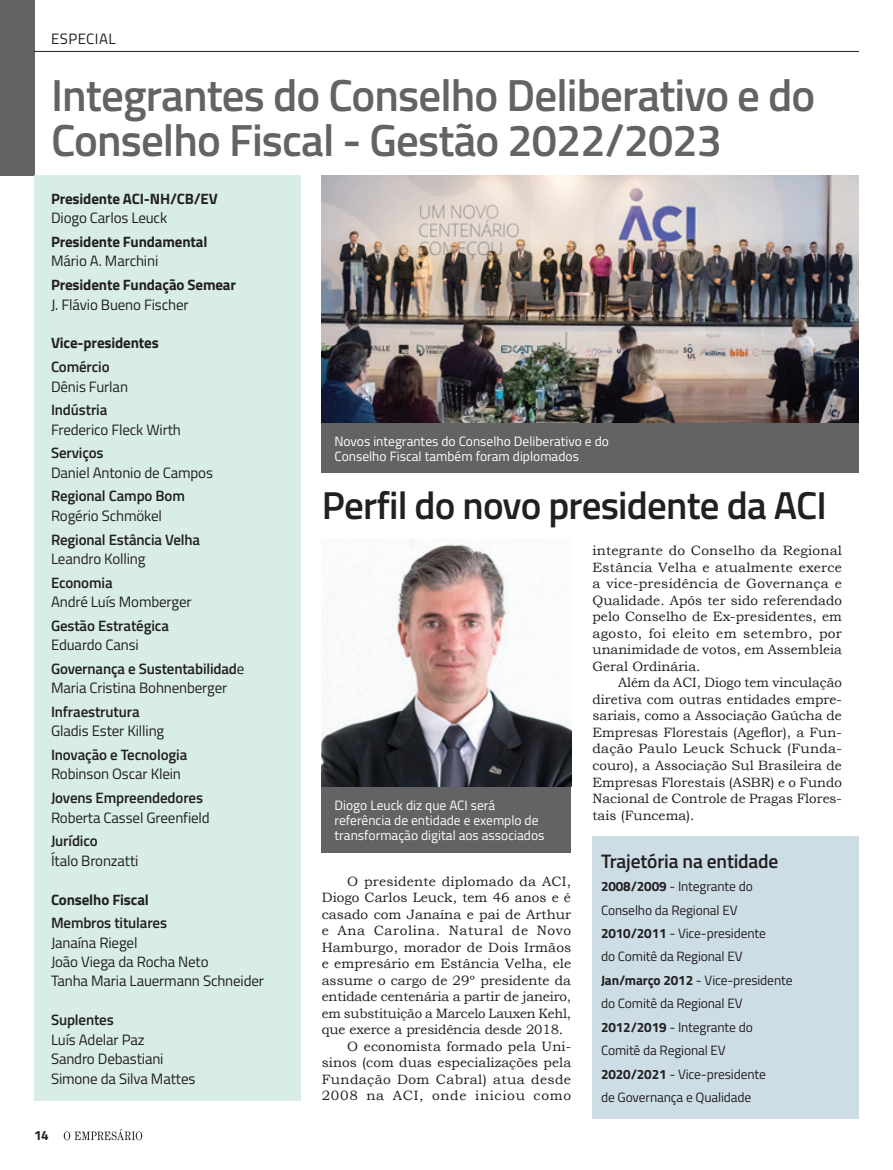
<style>
.page{position:relative;width:893px;height:1170px;background:#fff}
.page>*{position:absolute;margin:0;border:0;box-sizing:border-box;transform-origin:0 0}
.t1{font:600 45px/45px "Titillium";letter-spacing:-.02em;color:#636366}
.t2{font:600 39px "Titillium";letter-spacing:-.02em;color:#231f20}
.t3{font:600 19.5px "Titillium";letter-spacing:-.01em;color:#231f20}
.t4{font:15px/19.4px "Titillium";letter-spacing:-.01em;color:#231f20}
.t5{font:600 15px/23.7px "Titillium";letter-spacing:-.01em;color:#231f20}
.t6{font:700 15px "Titillium";letter-spacing:-.01em;color:#231f20}
.t7{font:15px "Titillium";letter-spacing:.03em;color:#231f20}
.t8{font:13.5px/16.5px "Bookman Old Style";color:#231f20;text-align:justify}
.t9{font:13.5px/23.4px "Titillium";letter-spacing:-.01em;color:#231f20}
.t10{font:13.5px/15px "Titillium";color:#fff}
.t11{font:13.5px "Bookman Old Style";letter-spacing:.025em;color:#231f20}
.t12{font:13.5px "Bookman Old Style";letter-spacing:.045em;color:#231f20}
.t13{font:13.5px "Bookman Old Style";letter-spacing:.05em;color:#231f20}
.t14{font:700 13.5px "Titillium";color:#231f20}
.s1{font-weight:400}
.s2{font-weight:700}
</style>
<div class="page">
<div style="left:0;top:0;width:34px;height:176px;background:#636366"></div>
<img style="left:322px;top:176px;width:537px;height:247px">
<div style="left:322px;top:423px;width:537px;height:50px;background:#636366"></div>
<div style="left:322px;top:786px;width:249px;height:66px;background:#636366"></div>
<div style="left:34px;top:176px;width:266px;height:924px;background:#d7ede6"></div>
<div style="left:592px;top:836px;width:267px;height:282px;background:#cddde6"></div>
<img style="left:322px;top:539px;width:249px;height:247px">
<hr style="left:34px;top:51px;width:825px;height:1px;background:#231f20">
<svg style="left:64px;top:1129px;width:78px;height:11px"></svg>
<p class="t7" style="left:51px;top:28px;width:66px">ESPECIAL</p>
<h1 class="t1" style="left:51px;top:70px;width:766px">Integrantes do Conselho Deliberativo e do<br>Conselho Fiscal - Gestão 2022/2023</h1>
<p class="t6" style="left:51px;top:187px;width:168px">Presidente ACI-NH/CB/EV</p>
<p class="t4" style="left:51px;top:208px;width:118px">Diogo Carlos Leuck</p>
<p class="t6" style="left:51px;top:230px;width:158px">Presidente Fundamental</p>
<p class="t4" style="left:51px;top:251px;width:109px">Mário A. Marchini</p>
<p class="t6" style="left:51px;top:273px;width:187px">Presidente Fundação Semear</p>
<p class="t4" style="left:51px;top:294px;width:139px">J. Flávio Bueno Fischer</p>
<p class="t6" style="left:51px;top:331px;width:109px">Vice-presidentes</p>
<p class="t5" style="left:51px;top:354px;width:60px">Comércio</p>
<p class="t4" style="left:51px;top:376px;width:79px">Dênis Furlan</p>
<p class="t5" style="left:51px;top:397px;width:58px">Indústria</p>
<p class="t4" style="left:51px;top:419px;width:131px">Frederico Fleck Wirth</p>
<p class="t5" style="left:51px;top:440px;width:54px">Serviços</p>
<p class="t4" style="left:51px;top:462px;width:163px">Daniel Antonio de Campos</p>
<p class="t5" style="left:51px;top:483px;width:135px">Regional Campo Bom</p>
<p class="t4" style="left:51px;top:505px;width:112px">Rogério Schmökel</p>
<p class="t5" style="left:51px;top:526px;width:151px">Regional Estância Velha</p>
<p class="t4" style="left:51px;top:548px;width:96px">Leandro Kolling</p>
<p class="t5" style="left:51px;top:569px;width:63px">Economia</p>
<p class="t4" style="left:51px;top:591px;width:142px">André Luís Momberger</p>
<p class="t5" style="left:51px;top:612px;width:119px">Gestão Estratégica</p>
<p class="t5" style="left:51px;top:632px;width:195px"><span class="s1">Eduardo Cansi<br></span>Governança e Sustentabilidad<span class="s1">e</span></p>
<p class="t4" style="left:51px;top:677px;width:178px">Maria Cristina Bohnenberger</p>
<p class="t5" style="left:51px;top:699px;width:90px">Infraestrutura</p>
<p class="t4" style="left:51px;top:720px;width:115px">Gladis Ester Killing</p>
<p class="t5" style="left:51px;top:742px;width:138px">Inovação e Tecnologia</p>
<p class="t4" style="left:51px;top:763px;width:131px">Robinson Oscar Klein</p>
<p class="t5" style="left:51px;top:785px;width:154px">Jovens Empreendedores</p>
<p class="t4" style="left:51px;top:806px;width:160px">Roberta Cassel Greenfield</p>
<p class="t5" style="left:51px;top:828px;width:48px">Jurídico</p>
<p class="t4" style="left:51px;top:850px;width:89px">Ítalo Bronzatti</p>
<p class="t6" style="left:51px;top:887px;width:99px">Conselho Fiscal</p>
<p class="t5" style="left:51px;top:910px;width:118px">Membros titulares</p>
<p class="t4" style="left:51px;top:931px;width:215px">Janaína Riegel<br>João Viega da Rocha Neto<br>Tanha Maria Lauermann Schneider</p>
<p class="t5" style="left:51px;top:1007px;width:64px">Suplentes</p>
<p class="t4" style="left:51px;top:1028px;width:146px">Luís Adelar Paz<br>Sandro Debastiani<br>Simone da Silva Mattes</p>
<p class="t14" style="left:34px;top:1124px;width:16px">14</p>
<p class="t10" style="left:334px;top:432px;width:276px">Novos integrantes do Conselho Deliberativo e do<br>Conselho Fiscal também foram diplomados</p>
<h2 class="t2" style="left:322px;top:475px;width:507px">Perfil do novo presidente da ACI</h2>
<p class="t10" style="left:334px;top:796px;width:211px">Diogo Leuck diz que ACI será referência de entidade e exemplo de transformação digital aos associados</p>
<p class="t8" style="left:347px;top:872px;width:225px">O presidente diplomado da ACI,</p>
<p class="t8" style="left:322px;top:889px;width:251px">Diogo Carlos Leuck, tem 46 anos e é</p>
<p class="t8" style="left:322px;top:905px;width:251px">casado com Janaína e pai de Arthur</p>
<p class="t12" style="left:322px;top:921px;width:251px">e Ana Carolina. Natural de Novo</p>
<p class="t8" style="left:322px;top:938px;width:251px">Hamburgo, morador de Dois Irmãos</p>
<p class="t8" style="left:322px;top:955px;width:251px">e empresário em Estância Velha, ele</p>
<p class="t8" style="left:322px;top:971px;width:251px">assume o cargo de 29º presidente da</p>
<p class="t8" style="left:322px;top:988px;width:251px">entidade centenária a partir de janeiro,</p>
<p class="t8" style="left:322px;top:1004px;width:251px">em substituição a Marcelo Lauxen Kehl,</p>
<p class="t8" style="left:322px;top:1021px;width:243px">que exerce a presidência desde 2018.</p>
<p class="t8" style="left:347px;top:1037px;width:225px">O economista formado pela Uni-</p>
<p class="t8" style="left:322px;top:1054px;width:251px">sinos (com duas especializações pela</p>
<p class="t11" style="left:322px;top:1070px;width:251px">Fundação Dom Cabral) atua desde</p>
<p class="t13" style="left:322px;top:1086px;width:251px">2008 na ACI, onde iniciou como</p>
<p class="t8" style="left:592px;top:542px;width:251px">integrante do Conselho da Regional Estância Velha e atualmente exerce a vice-presidência de Governança e Qualidade. Após ter sido referendado pelo Conselho de Ex-presidentes, em agosto, foi eleito em setembro, por unanimidade de votos, em Assembleia Geral Ordinária.</p>
<p class="t8" style="left:592px;top:674px;width:251px;text-indent:26px">Além da ACI, Diogo tem vinculação diretiva com outras entidades empre&shy;sariais, como a Associação Gaúcha de Empresas Florestais (Ageflor), a Fun&shy;dação Paulo Leuck Schuck (Funda&shy;couro), a Associação Sul Brasileira de Empresas Florestais (ASBR) e o Fundo Nacional de Controle de Pragas Flores&shy;tais (Funcema).</p>
<h3 class="t3" style="left:601px;top:846px;width:179px">Trajetória na entidade</h3>
<p class="t9" style="left:601px;top:873px;width:193px"><span class="s2">2008/2009</span> - Integrante do<br>Conselho da Regional EV<br><span class="s2">2010/2011</span> - Vice-presidente<br>do Comitê da Regional EV<br><span class="s2">Jan/março 2012</span> - Vice-presidente do Comitê da Regional EV<br><span class="s2">2012/2019</span> - Integrante do<br>Comitê da Regional EV<br><span class="s2">2020/2021</span> - Vice-presidente<br>de Governança e Qualidade</p>
</div>
